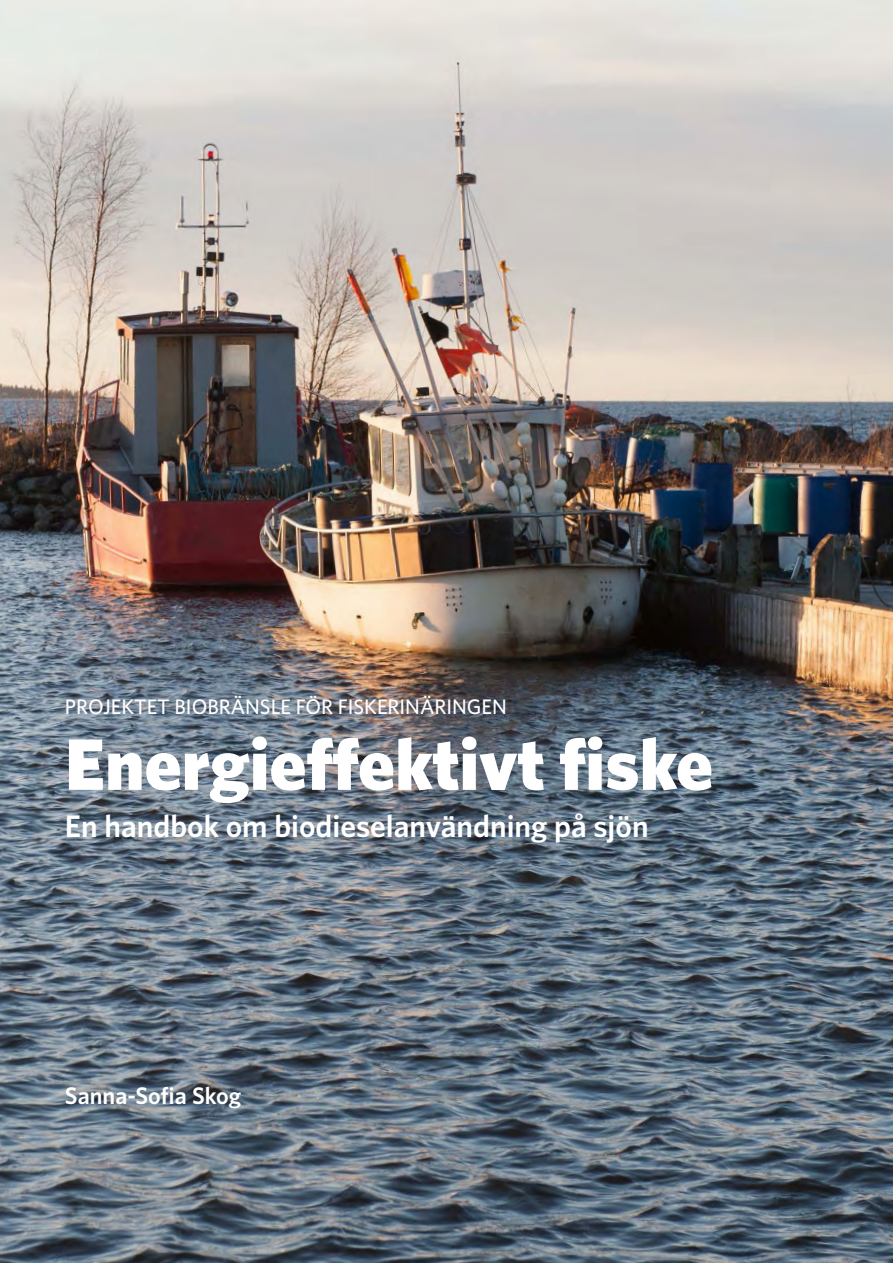
<style>
.page{position:relative;width:893px;height:1263px;background:#fff}
.page>*{position:absolute;margin:0;border:0;box-sizing:border-box;transform-origin:0 0}
.t1{font:900 73.05px "Whitney";color:#fff}
.t2{font:600 31.2px "Whitney";color:#fff}
.t3{font:600 24px "Whitney";color:#fff}
.t4{font:500 21px "Whitney";color:#fff}
</style>
<div class="page">
<img style="left:0;top:0;width:893px;height:1263px">
<p class="t4" style="left:65px;top:693px;width:443px">PROJEKTET BIOBRÄNSLE FÖR FISKERINÄRINGEN</p>
<h1 class="t1" style="left:65px;top:715px;width:650px">Energieffektivt fiske</h1>
<h2 class="t2" style="left:65px;top:805px;width:585px">En handbok om biodieselanvändning på sjön</h2>
<p class="t3" style="left:65px;top:1080px;width:178px">Sanna-Sofia Skog</p>
</div>
